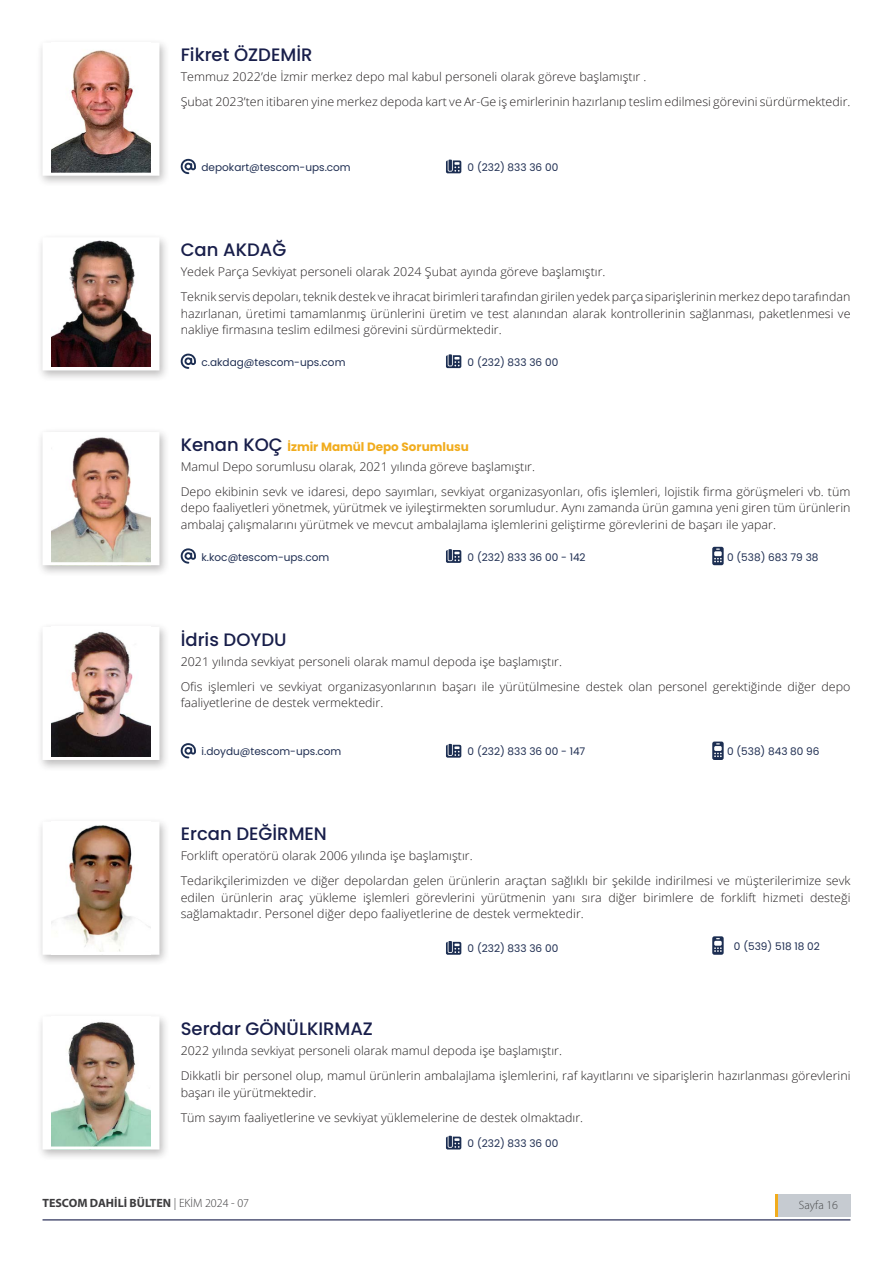
<style>
.page{position:relative;width:893px;height:1263px;background:#fff}
.page>*{position:absolute;margin:0;border:0;box-sizing:border-box;transform-origin:0 0}
.t1{font:500 18px "Poppins";color:#181e4a}
.Body_Text{font:300 12px/16.5px "Open Sans";color:#231f20;text-align:justify;scale:1.04 1}
.t2{font:700 12px "Poppins";color:#f1ac1d}
.t3{font:700 12px "Myriad Pro";color:#3d3c3e}
.t4{font:300 12px "Myriad Pro";color:#4b4c4d}
.t5{font:10.5px "Poppins";color:#1f2e52}
.s1{font-weight:500;font-size:18px;color:#181e4a}
.s2{font-weight:300}
</style>
<div class="page">
<div style="left:778px;top:1194px;width:72px;height:23px;background:#c6cbd1"></div>
<hr style="left:775px;top:1194px;width:3px;height:23px;background:#f1ac1d">
<hr style="left:43px;top:1219px;width:807px;height:1px;background:#181e4a">
<svg style="left:446px;top:160px;width:15px;height:13px"></svg>
<svg style="left:181px;top:159px;width:15px;height:15px"></svg>
<div style="left:36px;top:38px;width:134px;height:150px;background:#231f20;opacity:.3"></div>
<div style="left:44px;top:44px;width:114px;height:130px;background:#fff"></div>
<img style="left:51px;top:50px;width:100px;height:122px">
<div style="left:43px;top:43px;width:116px;height:133px;border:3px solid #fff"></div>
<svg style="left:446px;top:354px;width:15px;height:14px"></svg>
<svg style="left:181px;top:353px;width:15px;height:16px"></svg>
<div style="left:36px;top:233px;width:134px;height:149px;background:#231f20;opacity:.3"></div>
<div style="left:44px;top:239px;width:114px;height:130px;background:#fff"></div>
<img style="left:51px;top:241px;width:100px;height:125px">
<svg style="left:446px;top:549px;width:15px;height:14px"></svg>
<svg style="left:181px;top:548px;width:15px;height:16px"></svg>
<div style="left:36px;top:427px;width:134px;height:150px;background:#231f20;opacity:.3"></div>
<div style="left:44px;top:434px;width:114px;height:130px;background:#fff"></div>
<img style="left:51px;top:437px;width:100px;height:124px">
<div style="left:43px;top:432px;width:116px;height:133px;border:3px solid #fff"></div>
<svg style="left:712px;top:547px;width:12px;height:18px"></svg>
<svg style="left:446px;top:744px;width:15px;height:14px"></svg>
<svg style="left:181px;top:743px;width:15px;height:15px"></svg>
<div style="left:36px;top:622px;width:134px;height:150px;background:#231f20;opacity:.3"></div>
<div style="left:44px;top:628px;width:114px;height:130px;background:#fff"></div>
<img style="left:51px;top:632px;width:100px;height:124px">
<svg style="left:712px;top:741px;width:12px;height:19px"></svg>
<svg style="left:446px;top:941px;width:15px;height:14px"></svg>
<div style="left:36px;top:817px;width:134px;height:149px;background:#231f20;opacity:.3"></div>
<div style="left:44px;top:823px;width:114px;height:130px;background:#fff"></div>
<img style="left:51px;top:825px;width:100px;height:126px">
<svg style="left:712px;top:936px;width:12px;height:19px"></svg>
<div style="left:36px;top:1012px;width:134px;height:149px;background:#231f20;opacity:.3"></div>
<div style="left:44px;top:1018px;width:114px;height:130px;background:#fff"></div>
<img style="left:51px;top:1022px;width:100px;height:123px">
<div style="left:43px;top:1016px;width:116px;height:133px;border:3px solid #fff"></div>
<svg style="left:446px;top:1136px;width:15px;height:13px"></svg>
<h2 class="t1" style="left:181px;top:45px;width:133px">Fikret ÖZDEMİR</h2>
<p class="Body_Text" style="left:181px;top:68px;width:449px">Temmuz 2022’de İzmir merkez depo mal kabul personeli olarak göreve başlamıştır .</p>
<p class="Body_Text" style="left:181px;top:93px;width:645px">Şubat 2023’ten itibaren yine merkez depoda kart ve Ar-Ge iş emirlerinin hazırlanıp teslim edilmesi görevini sürdürmektedir.</p>
<h2 class="t5" style="left:202px;top:161px;width:151px">depokart@tescom-ups.com</h2>
<h2 class="t5" style="left:468px;top:161px;width:92px">0 (232) 833 36 00</h2>
<h2 class="t1" style="left:181px;top:239px;width:107px">Can AKDAĞ</h2>
<p class="Body_Text" style="left:181px;top:263px;width:410px">Yedek Parça Sevkiyat personeli olarak 2024 Şubat ayında göreve başlamıştır.</p>
<p class="Body_Text" style="left:181px;top:288px;width:646px">Teknik servis depoları, teknik destek ve ihracat birimleri tarafından girilen yedek parça siparişlerinin merkez depo tarafından hazırlanan, üretimi tamamlanmış ürünlerini üretim ve test alanından alarak kontrollerinin sağlanması, paketlenmesi ve nakliye firmasına teslim edilmesi görevini sürdürmektedir.</p>
<h2 class="t5" style="left:202px;top:356px;width:145px">c.akdag@tescom-ups.com</h2>
<h2 class="t5" style="left:468px;top:356px;width:92px">0 (232) 833 36 00</h2>
<h2 class="t2" style="left:181px;top:440px;width:290px"><span class="s1">Kenan KOÇ</span> İzmir Mamül Depo Sorumlusu</h2>
<p class="Body_Text" style="left:181px;top:458px;width:342px">Mamul Depo sorumlusu olarak, 2021 yılında göreve başlamıştır.</p>
<p class="Body_Text" style="left:181px;top:483px;width:646px">Depo ekibinin sevk ve idaresi, depo sayımları, sevkiyat organizasyonları, ofis işlemleri, lojistik firma görüşmeleri vb. tüm depo faaliyetleri yönetmek, yürütmek ve iyileştirmekten sorumludur. Aynı zamanda ürün gamına yeni giren tüm ürünlerin ambalaj çalışmalarını yürütmek ve mevcut ambalajlama işlemlerini geliştirme görevlerini de başarı ile yapar.</p>
<h2 class="t5" style="left:202px;top:551px;width:129px">k.koc@tescom-ups.com</h2>
<h2 class="t5" style="left:468px;top:551px;width:120px">0 (232) 833 36 00 - 142</h2>
<h2 class="t5" style="left:727px;top:551px;width:93px">0 (538) 683 79 38</h2>
<h2 class="t1" style="left:181px;top:629px;width:107px">İdris DOYDU</h2>
<p class="Body_Text" style="left:181px;top:653px;width:368px">2021 yılında sevkiyat personeli olarak mamul depoda işe başlamıştır.</p>
<p class="Body_Text" style="left:181px;top:678px;width:645px">Ofis işlemleri ve sevkiyat organizasyonlarının başarı ile yürütülmesine destek olan personel gerektiğinde diğer depo faaliyetlerine de destek vermektedir.</p>
<h2 class="t5" style="left:202px;top:745px;width:141px">i.doydu@tescom-ups.com</h2>
<h2 class="t5" style="left:468px;top:745px;width:119px">0 (232) 833 36 00 - 147</h2>
<h2 class="t5" style="left:727px;top:745px;width:94px">0 (538) 843 80 96</h2>
<h2 class="t1" style="left:181px;top:824px;width:148px">Ercan DEĞİRMEN</h2>
<p class="Body_Text" style="left:181px;top:847px;width:282px">Forklift operatörü olarak 2006 yılında işe başlamıştır.</p>
<p class="Body_Text" style="left:181px;top:872px;width:645px">Tedarikçilerimizden ve diğer depolardan gelen ürünlerin araçtan sağlıklı bir şekilde indirilmesi ve müşterilerimize sevk edilen ürünlerin araç yükleme işlemleri görevlerini yürütmenin yanı sıra diğer birimlere de forklift hizmeti desteği sağlamaktadır. Personel diğer depo faaliyetlerine de destek vermektedir.</p>
<h2 class="t1" style="left:181px;top:1018px;width:194px">Serdar GÖNÜLKIRMAZ</h2>
<h2 class="t5" style="left:468px;top:943px;width:92px">0 (232) 833 36 00</h2>
<h2 class="t5" style="left:734px;top:940px;width:87px">0 (539) 518 18 02</h2>
<p class="Body_Text" style="left:181px;top:1042px;width:368px">2022 yılında sevkiyat personeli olarak mamul depoda işe başlamıştır.</p>
<p class="Body_Text" style="left:181px;top:1067px;width:645px">Dikkatli bir personel olup, mamul ürünlerin ambalajlama işlemlerini, raf kayıtlarını ve siparişlerin hazırlanması görevlerini başarı ile yürütmektedir.</p>
<p class="Body_Text" style="left:181px;top:1109px;width:389px">Tüm sayım faaliyetlerine ve sevkiyat yüklemelerine de destek olmaktadır.</p>
<h2 class="t5" style="left:468px;top:1137px;width:92px">0 (232) 833 36 00</h2>
<p class="t3" style="left:43px;top:1195px;width:208px">TESCOM DAHİLİ BÜLTEN <span class="s2">| EKİM 2024 - 07</span></p>
<p class="t4" style="left:799px;top:1197px;width:41px">Sayfa 16</p>
</div>
